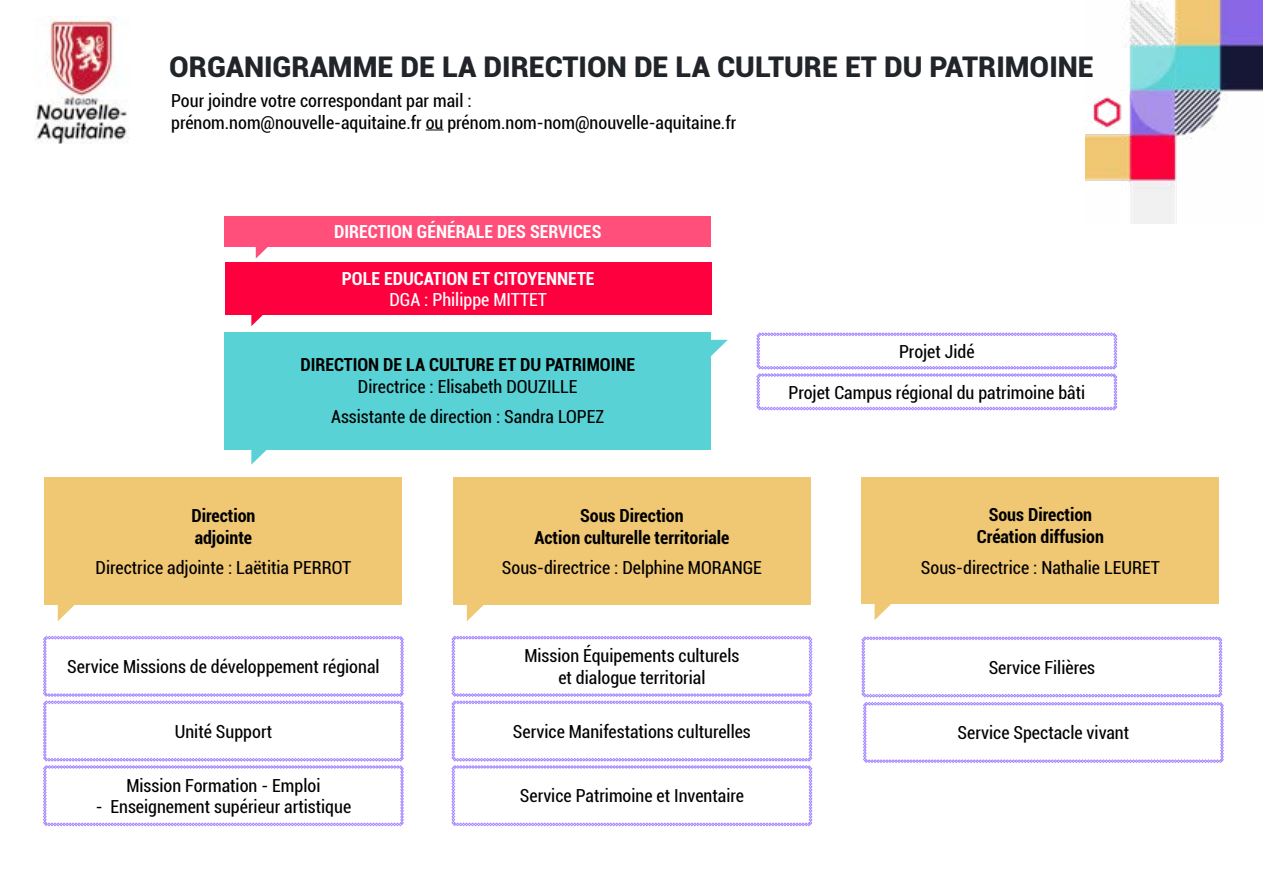
<style>
.page{position:relative;width:1263px;height:893px;background:#fff}
.page>*{position:absolute;margin:0;border:0;box-sizing:border-box;transform-origin:0 0}
.t1{font:900 28.5px "Roboto";color:#212529}
.t2{font:condensed 18px/21.6px "Roboto";color:#000;text-align:center}
.t3{font:700 condensed 18px/21.6px "Roboto";color:#000;text-align:center}
.t4{font:700 condensed 18px "Roboto";color:#fff}
.t5{font:condensed 18px "Roboto";color:#fff}
</style>
<div class="page">
<svg style="left:452px;top:636px;width:360px;height:190px"></svg>
<div style="left:453px;top:478px;width:357px;height:127px;background:#f0c773"></div>
<svg style="left:467px;top:605px;width:17px;height:16px"></svg>
<img style="left:1085px;top:0;width:178px;height:224px">
<img style="left:35px;top:17px;width:94px;height:126px">
<div style="left:225px;top:263px;width:486px;height:52px;background:#ff003e"></div>
<svg style="left:251px;top:315px;width:12px;height:11px"></svg>
<div style="left:225px;top:332px;width:486px;height:117px;background:#58d2d5"></div>
<svg style="left:251px;top:449px;width:18px;height:16px"></svg>
<svg style="left:711px;top:340px;width:17px;height:16px"></svg>
<svg style="left:756px;top:333px;width:361px;height:77px"></svg>
<div style="left:862px;top:478px;width:357px;height:126px;background:#f0c773"></div>
<svg style="left:874px;top:604px;width:17px;height:16px"></svg>
<svg style="left:862px;top:637px;width:362px;height:126px"></svg>
<svg style="left:426px;top:130px;width:17px;height:1px"></svg>
<div style="left:45px;top:478px;width:357px;height:127px;background:#f0c773"></div>
<svg style="left:58px;top:605px;width:17px;height:16px"></svg>
<svg style="left:43px;top:636px;width:361px;height:190px"></svg>
<div style="left:225px;top:216px;width:486px;height:31px;background:#ff4f7a"></div>
<svg style="left:256px;top:247px;width:12px;height:12px"></svg>
<h1 class="t1" style="left:169px;top:46px;width:926px">ORGANIGRAMME DE LA DIRECTION DE LA CULTURE ET DU PATRIMOINE</h1>
<p class="t2" style="left:171px;top:89px;width:567px;text-align:left">Pour joindre votre correspondant par mail :<br>prénom.nom@nouvelle-aquitaine.fr ou prénom.nom-nom@nouvelle-aquitaine.fr</p>
<p class="t4" style="left:334px;top:219px;width:269px">DIRECTION GÉNÉRALE DES SERVICES</p>
<p class="t4" style="left:342px;top:266px;width:254px">POLE EDUCATION ET CITOYENNETE</p>
<p class="t5" style="left:389px;top:287px;width:159px">DGA : Philippe MITTET</p>
<p class="t3" style="left:300px;top:353px;width:336px">DIRECTION DE LA CULTURE ET DU PATRIMOINE</p>
<p class="t2" style="left:331px;top:370px;width:275px;line-height:30.6px">Directrice : Elisabeth DOUZILLE<br>Assistante de direction : Sandra LOPEZ</p>
<p class="t2" style="left:899px;top:340px;width:77px">Projet Jidé</p>
<p class="t2" style="left:788px;top:381px;width:298px">Projet Campus régional du patrimoine bâti</p>
<p class="t3" style="left:191px;top:504px;width:66px;text-align:left">Direction adjointe</p>
<p class="t2" style="left:96px;top:556px;width:257px">Directrice adjointe : Laëtitia PERROT</p>
<p class="t2" style="left:67px;top:655px;width:314px">Service Missions de développement régional</p>
<p class="t2" style="left:175px;top:720px;width:99px">Unité Support</p>
<p class="t2" style="left:126px;top:774px;width:196px">Mission Formation - Emploi</p>
<p class="t2" style="left:96px;top:795px;width:257px">- Enseignement supérieur artistique</p>
<p class="t3" style="left:534px;top:504px;width:197px">Sous Direction<br>Action culturelle territoriale</p>
<p class="t2" style="left:502px;top:556px;width:261px">Sous-directrice : Delphine MORANGE</p>
<p class="t2" style="left:524px;top:644px;width:217px">Mission Équipements culturels et dialogue territorial</p>
<p class="t2" style="left:513px;top:720px;width:239px">Service Manifestations culturelles</p>
<p class="t2" style="left:520px;top:785px;width:226px">Service Patrimoine et Inventaire</p>
<p class="t3" style="left:977px;top:503px;width:128px">Sous Direction<br>Création diffusion</p>
<p class="t2" style="left:921px;top:556px;width:240px">Sous-directrice : Nathalie LEURET</p>
<p class="t2" style="left:989px;top:656px;width:108px">Service Filières</p>
<p class="t2" style="left:958px;top:721px;width:173px">Service Spectacle vivant</p>
</div>
